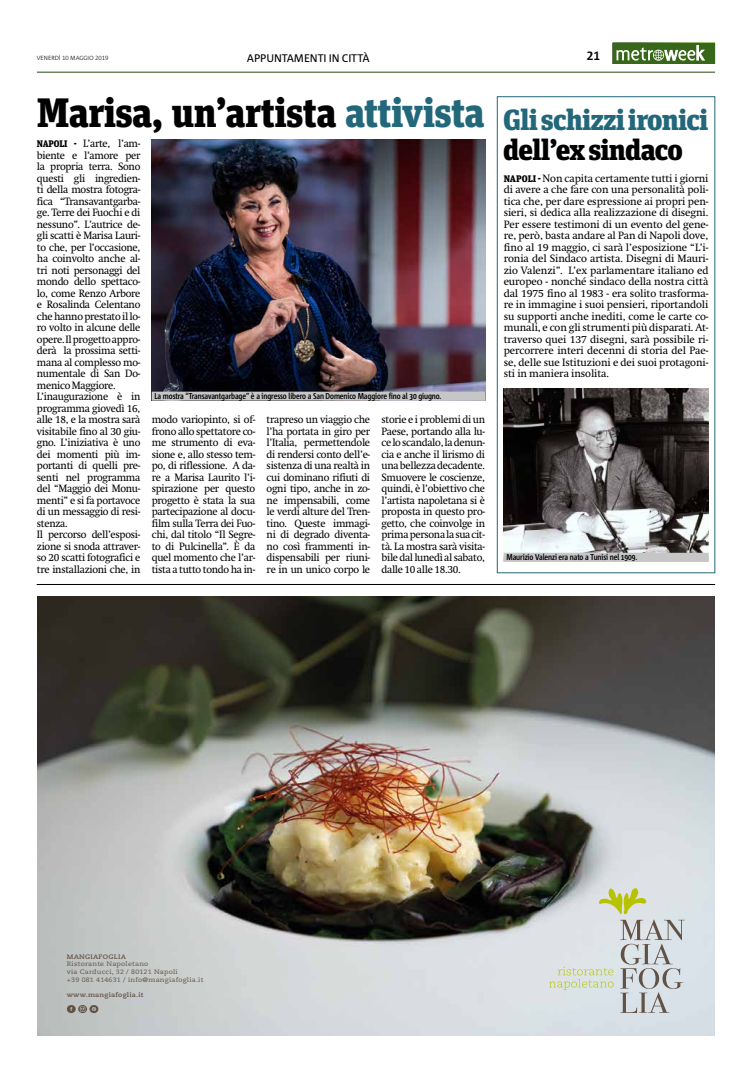
<style>
.page{position:relative;width:752px;height:1078px;background:#fff}
.page>*{position:absolute;margin:0;border:0;box-sizing:border-box;transform-origin:0 0}
.t1{font:900 41px "Unit Slab Pro";letter-spacing:-.02em;color:#000}
.t2{font:900 29.1px "Unit Slab Pro";letter-spacing:-.03em;color:#000}
.t3{font:700 12px "Corpid OT";color:#000}
.t4{font:11px "Corpid OT";letter-spacing:-.01em;color:#000}
.t5{font:10.5px/11.5px "Metro Swift";letter-spacing:-.025em;color:#000;text-align:justify}
.t6{font:700 8.5px "Corpid Cd OT";letter-spacing:-.01em;color:#000}
.t7{font:6.4px/7.7px "Caecilia LT Std";letter-spacing:.03em;color:#625246;scale:1.1 1}
.t8{font:700 6.4px "Caecilia LT Std";letter-spacing:.03em;color:#625246;scale:1.1 1}
.t9{font:300 6px "Corpid OT";letter-spacing:-.005em;color:#000}
.s1{color:#23677b}
.s2{font-size:29.1px;color:#23677b}
.s3{font-family:"Unit Slab Pro";font-weight:900;font-size:9.5px}
</style>
<div class="page">
<hr style="left:37px;top:72px;width:677px;height:1px;background:#21480d">
<div style="left:612px;top:43px;width:102px;height:21px;background:#376719"></div>
<svg style="left:616px;top:45px;width:88px;height:16px"></svg>
<img style="left:37px;top:596px;width:676px;height:439px">
<svg style="left:619px;top:919px;width:65px;height:93px;background:#c3c6c9"></svg>
<svg style="left:598px;top:888px;width:48px;height:25px"></svg>
<svg style="left:549px;top:966px;width:64px;height:23px"></svg>
<svg style="left:67px;top:1004px;width:31px;height:8px"></svg>
<svg style="left:37px;top:1034px;width:6px;height:2px"></svg>
<svg style="left:708px;top:1034px;width:7px;height:2px"></svg>
<hr style="left:37px;top:584px;width:677px;height:1px;background:#000">
<img style="left:152px;top:139px;width:333px;height:252px">
<div style="left:497px;top:96px;width:217px;height:477px;background:#fff;border:1px solid #23677b"></div>
<img style="left:503px;top:389px;width:205px;height:163px">
<div style="left:503px;top:552px;width:205px;height:9px;background:#c6c6c6"></div>
<div style="left:152px;top:391px;width:333px;height:9px;background:#c6c6c6"></div>
<p class="t9" style="left:37px;top:54px;width:73px">VENERDÌ 10 MAGGIO 2019</p>
<p class="t4" style="left:247px;top:51px;width:124px">APPUNTAMENTI IN CITTÀ</p>
<p class="t3" style="left:586px;top:49px;width:15px">21</p>
<h1 class="t1" style="left:37px;top:81px;width:672px">Marisa, un’artista <span class="s1">attivista</span> <span class="s2">Gli schizzi ironici</span></h1>
<h2 class="t2" style="left:503px;top:127px;width:181px">dell’ex sindaco</h2>
<p class="t5" style="left:503px;top:172px;width:206px"><span class="s3">NAPOLI -</span> Non capita certamente tutti i giorni di avere a che fare con una personalità poli&shy;tica che, per dare espressione ai propri pen&shy;sieri, si dedica alla realizzazione di disegni.<br>Per essere testimoni di un evento del gene&shy;re, però, basta andare al Pan di Napoli dove, fino al 19 maggio, ci sarà l’esposizione “L’i&shy;ronia del Sindaco artista. Disegni di Mauri&shy;zio Valenzi”. L’ex parlamentare italiano ed europeo - nonché sindaco della nostra città dal 1975 fino al 1983 - era solito trasforma&shy;re in immagine i suoi pensieri, riportandoli su supporti anche inediti, come le carte co&shy;munali, e con gli strumenti più disparati. At&shy;traverso quei 137 disegni, sarà possibile ri&shy;percorrere interi decenni di storia del Pae&shy;se, delle sue Istituzioni e dei suoi protagoni&shy;sti in maniera insolita.</p>
<p class="t5" style="left:37px;top:138px;width:105px;text-align:left"><span class="s3">NAPOLI -</span> L’arte, l’am&shy;biente e l’amore per la propria terra. Sono questi gli ingredien&shy;ti della mostra fotogra&shy;fica “Transavantgarba&shy;ge. Terre dei Fuochi e di nessuno”. L’autrice de&shy;gli scatti è Marisa Lauri&shy;to che, per l’occasione, ha coinvolto anche al&shy;tri noti personaggi del mondo dello spettaco&shy;lo, come Renzo Arbore e Rosalinda Celentano che hanno prestato il lo&shy;ro volto in alcune delle opere. Il progetto appro&shy;derà la prossima setti&shy;mana al complesso mo&shy;numentale di San Do&shy;menico Maggiore.<br>L’inaugurazione è in programma giovedì 16, alle 18, e la mostra sarà visitabile fino al 30 giu&shy;gno. L’iniziativa è uno dei momenti più im&shy;portanti di quelli pre&shy;senti nel programma del “Maggio dei Monu&shy;menti” e si fa portavoce di un messaggio di resi&shy;stenza.<br>Il percorso dell’esposi&shy;zione si snoda attraver&shy;so 20 scatti fotografici e tre installazioni che, in</p>
<p class="t6" style="left:154px;top:390px;width:288px">La mostra “Transavantgarbage” è a ingresso libero a San Domenico Maggiore fino al 30 giugno.</p>
<p class="t5" style="left:152px;top:414px;width:105px">modo variopinto, si of&shy;frono allo spettatore co&shy;me strumento di eva&shy;sione e, allo stesso tem&shy;po, di riflessione. A da&shy;re a Marisa Laurito l’i&shy;spirazione per questo progetto è stata la sua partecipazione al docu&shy;film sulla Terra dei Fuo&shy;chi, dal titolo “Il Segre&shy;to di Pulcinella”. È da quel momento che l’ar&shy;tista a tutto tondo ha in-</p>
<p class="t5" style="left:266px;top:414px;width:105px">trapreso un viaggio che l’ha portata in giro per l’Italia, permettendole di rendersi conto dell’e&shy;sistenza di una realtà in cui dominano rifiuti di ogni tipo, anche in zo&shy;ne impensabili, come le verdi alture del Tren&shy;tino. Queste immagi&shy;ni di degrado diventa&shy;no così frammenti in&shy;dispensabili per riuni&shy;re in un unico corpo le</p>
<p class="t5" style="left:381px;top:414px;width:105px">storie e i problemi di un Paese, portando alla lu&shy;ce lo scandalo, la denun&shy;cia e anche il lirismo di una bellezza decadente.<br>Smuovere le coscienze, quindi, è l’obiettivo che l’artista napoletana si è proposta in questo pro&shy;getto, che coinvolge in prima persona la sua cit&shy;tà. La mostra sarà visita&shy;bile dal lunedì al sabato, dalle 10 alle 18.30.</p>
<p class="t6" style="left:506px;top:551px;width:132px">Maurizio Valenzi era nato a Tunisi nel 1909.</p>
<p class="t8" style="left:67px;top:952px;width:55px">MANGIAFOGLIA</p>
<p class="t7" style="left:67px;top:960px;width:125px">Ristorante Napoletano<br>via Carducci, 32 / 80121 Napoli<br>+39 081 414631 / info@mangiafoglia.it</p>
<p class="t8" style="left:67px;top:990px;width:71px">www.mangiafoglia.it</p>
</div>
